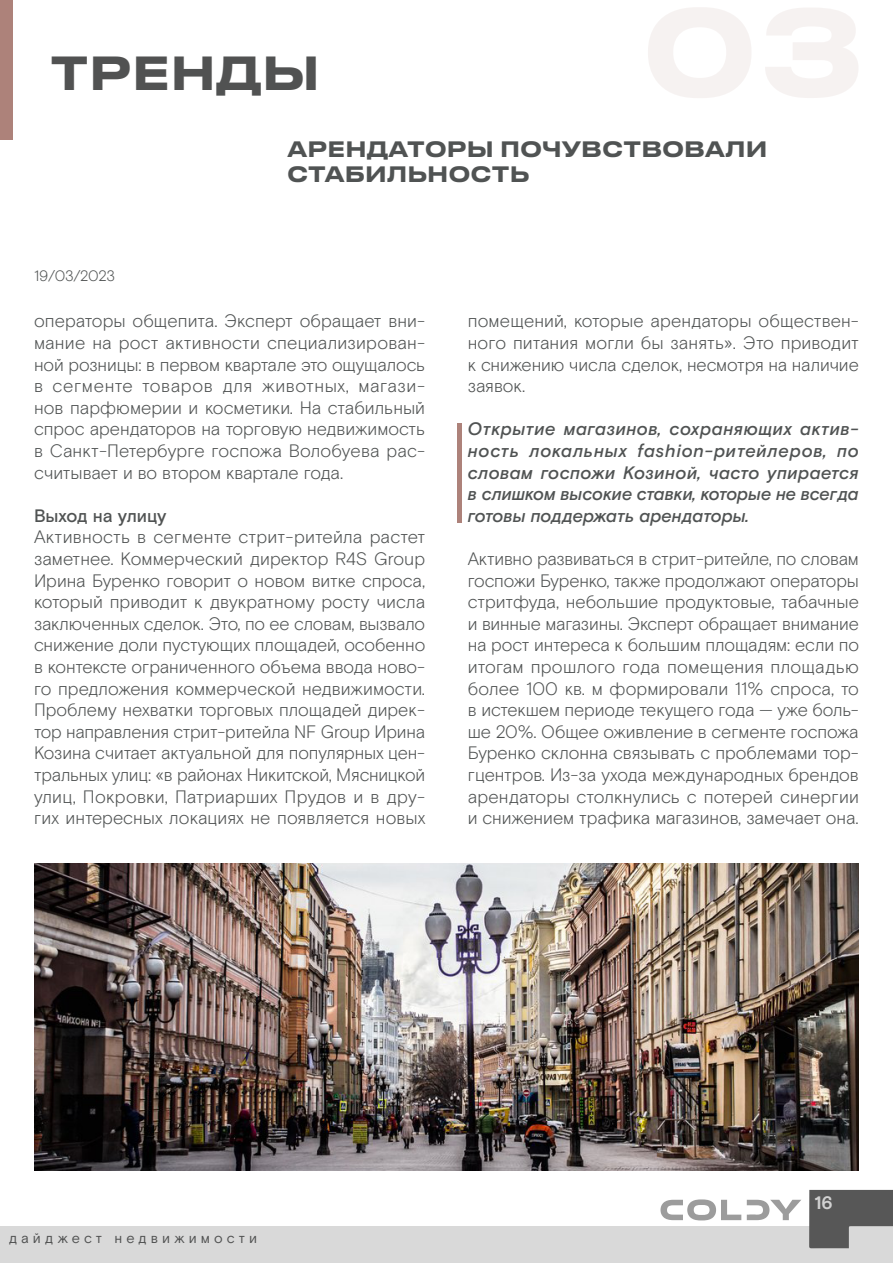
<style>
.page{position:relative;width:893px;height:1263px;background:#fff}
.page>*{position:absolute;margin:0;border:0;box-sizing:border-box;transform-origin:0 0}
.t1{font:500 45px "Druk Text Wide Cy";color:#515252}
.t2{font:500 21px/25.2px "Druk Text Wide Cy";color:#505353}
.t3{font:300 18px/21.6px "Basis Grotesque Pro";letter-spacing:-.005em;color:#505353;text-align:justify}
.t4{font:italic 500 18px/21.6px "Basis Grotesque Pro";letter-spacing:-.01em;color:#505353;text-align:justify}
.t5{font:500 18px "Basis Grotesque Pro";letter-spacing:-.01em;color:#505353}
.t6{font:700 18px "Basis Grotesque Pro";color:#d1d1d1}
.t7{font:300 15px "Basis Grotesque Pro";letter-spacing:-.025em;color:#505353}
.t8{font:14.25px "Basis Grotesque Pro";letter-spacing:.28em;color:#515252}
</style>
<div class="page">
<div style="left:0;top:1226px;width:893px;height:37px;background:#d9d9d9"></div>
<svg style="left:660px;top:1199px;width:81px;height:21px"></svg>
<svg style="left:747px;top:1200px;width:54px;height:20px"></svg>
<svg style="left:809px;top:1190px;width:84px;height:58px"></svg>
<div style="left:0;top:0;width:13px;height:139px;background:#ad827a"></div>
<div style="left:457px;top:423px;width:5px;height:100px;background:#ad827a"></div>
<img style="left:34px;top:863px;width:825px;height:307px">
<h1 class="t1" style="left:50px;top:34px;width:272px">ТРЕНДЫ</h1>
<p class="t2" style="left:287px;top:134px;width:482px">АРЕНДАТОРЫ ПОЧУВСТВОВАЛИ<br>СТАБИЛЬНОСТЬ</p>
<p class="t7" style="left:34px;top:267px;width:83px">19/03/2023</p>
<p class="t3" style="left:34px;top:310px;width:393px">операторы общепита. Эксперт обращает вни&shy;мание на рост активности специализирован&shy;ной розницы: в первом квартале это ощущалось в сегменте товаров для животных, магази&shy;нов парфюмерии и косметики. На стабильный спрос арендаторов на торговую недвижимость в Санкт-Петербурге госпожа Волобуева рас&shy;считывает и во втором квартале года.</p>
<p class="t5" style="left:34px;top:505px;width:134px">Выход на улицу</p>
<p class="t3" style="left:34px;top:526px;width:393px">Активность в сегменте стрит-ритейла растет заметнее. Коммерческий директор R4S Group Ирина Буренко говорит о новом витке спроса, который приводит к двукратному росту числа заключенных сделок. Это, по ее словам, вызвало снижение доли пустующих площадей, особенно в контексте ограниченного объема ввода ново&shy;го предложения коммерческой недвижимости.<br>Проблему нехватки торговых площадей дирек&shy;тор направления стрит-ритейла NF Group Ирина Козина считает актуальной для популярных цен&shy;тральных улиц: «в районах Никитской, Мясницкой улиц, Покровки, Патриарших Прудов и в дру&shy;гих интересных локациях не появляется новых</p>
<p class="t3" style="left:468px;top:310px;width:393px">помещений, которые арендаторы обществен&shy;ного питания могли бы занять». Это приводит к снижению числа сделок, несмотря на наличие заявок.</p>
<p class="t4" style="left:468px;top:419px;width:393px">Открытие магазинов, сохраняющих актив&shy;ность локальных fashion-ритейлеров, по словам госпожи Козиной, часто упирается в слишком высокие ставки, которые не всегда готовы поддержать арендаторы.</p>
<p class="t3" style="left:468px;top:548px;width:393px">Активно развиваться в стрит-ритейле, по словам госпожи Буренко, также продолжают операторы стритфуда, небольшие продуктовые, табачные и винные магазины. Эксперт обращает внимание на рост интереса к большим площадям: если по итогам прошлого года помещения площадью более 100 кв. м формировали 11% спроса, то в истекшем периоде текущего года — уже боль&shy;ше 20%. Общее оживление в сегменте госпожа Буренко склонна связывать с проблемами тор&shy;гцентров. Из-за ухода международных брендов арендаторы столкнулись с потерей синергии и снижением трафика магазинов, замечает она.</p>
<p class="t8" style="left:9px;top:1230px;width:250px">дайджест недвижимости</p>
<p class="t6" style="left:814px;top:1192px;width:20px">16</p>
</div>
